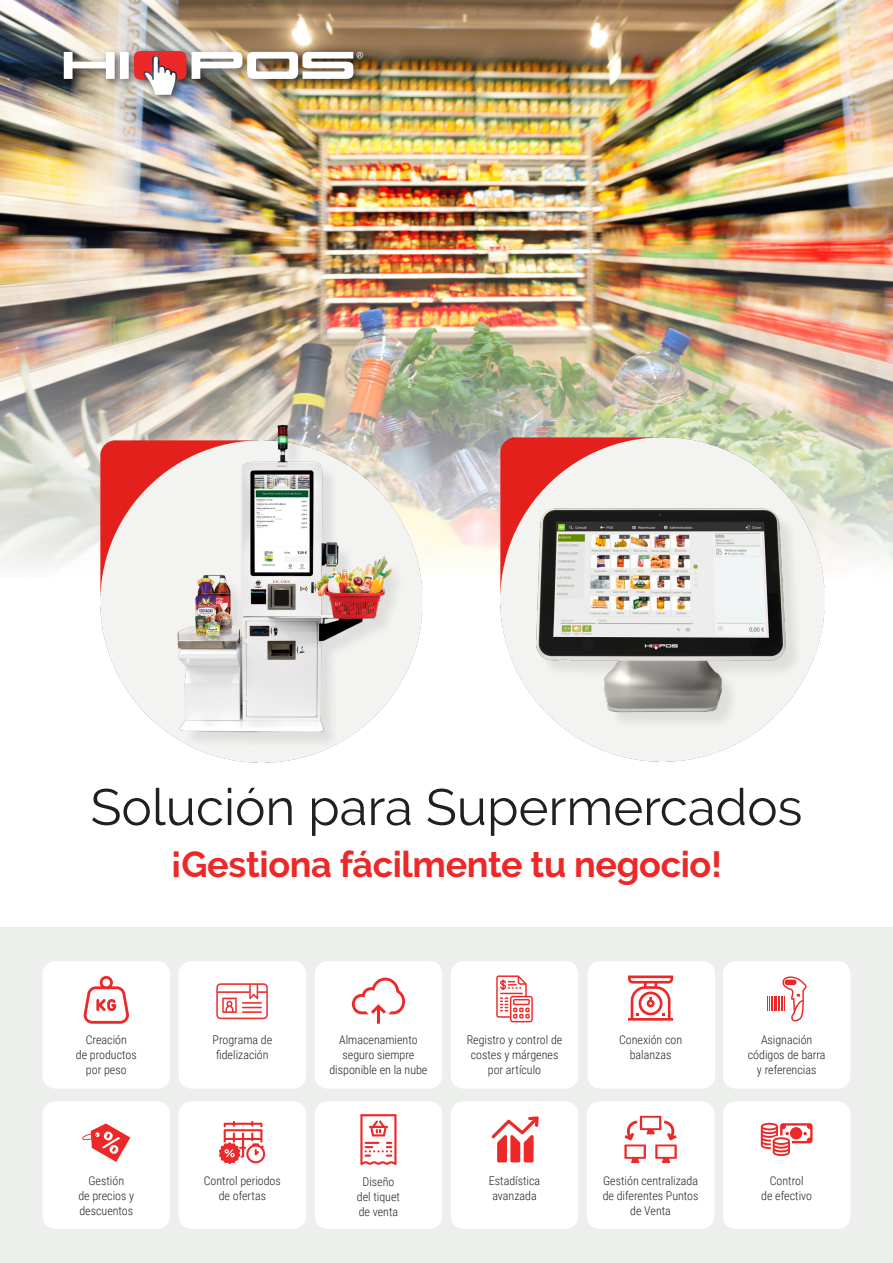
<style>
.page{position:relative;width:893px;height:1263px;background:#fff}
.page>*{position:absolute;margin:0;border:0;box-sizing:border-box;transform-origin:0 0}
.Titular{font:51px "Raleway";color:#231f20}
.Subtitular{font:700 36px "Raleway";letter-spacing:-.01em;color:#ec2928}
.Principales_Funciona{font:300 12px/15px "Roboto Condensed";color:#231f20;text-align:center}
.Icones_text{font:300 12px "Roboto Condensed";color:#231f20}
</style>
<div class="page">
<div style="left:0;top:927px;width:893px;height:336px;background:#edefed"></div>
<img style="left:0;top:0;width:893px;height:577px">
<div style="left:43px;top:1101px;width:127px;height:128px;background:#fff;border-radius:13px"></div>
<div style="left:179px;top:1101px;width:127px;height:128px;background:#fff;border-radius:13px"></div>
<div style="left:315px;top:1101px;width:127px;height:128px;background:#fff;border-radius:13px"></div>
<div style="left:451px;top:1101px;width:127px;height:128px;background:#fff;border-radius:13px"></div>
<div style="left:587px;top:1101px;width:127px;height:128px;background:#fff;border-radius:13px"></div>
<div style="left:723px;top:1101px;width:127px;height:128px;background:#fff;border-radius:13px"></div>
<div style="left:43px;top:961px;width:127px;height:128px;background:#fff;border-radius:13px"></div>
<div style="left:179px;top:961px;width:127px;height:128px;background:#fff;border-radius:13px"></div>
<div style="left:315px;top:961px;width:127px;height:128px;background:#fff;border-radius:13px"></div>
<div style="left:451px;top:961px;width:127px;height:128px;background:#fff;border-radius:13px"></div>
<div style="left:587px;top:961px;width:128px;height:128px;background:#fff;border-radius:13px"></div>
<div style="left:723px;top:961px;width:127px;height:128px;background:#fff;border-radius:13px"></div>
<svg style="left:360px;top:1114px;width:37px;height:51px"></svg>
<svg style="left:492px;top:1116px;width:47px;height:46px"></svg>
<svg style="left:761px;top:1123px;width:51px;height:33px"></svg>
<svg style="left:767px;top:976px;width:40px;height:45px"></svg>
<svg style="left:496px;top:975px;width:37px;height:47px"></svg>
<svg style="left:624px;top:1116px;width:53px;height:47px"></svg>
<svg style="left:83px;top:976px;width:46px;height:48px"></svg>
<svg style="left:628px;top:975px;width:45px;height:46px"></svg>
<img style="left:101px;top:441px;width:321px;height:289px">
<div style="left:180px;top:428px;width:229px;height:321px;background:#231f20;opacity:.1"></div>
<img style="left:164px;top:399px;width:232px;height:364px">
<img style="left:500px;top:437px;width:325px;height:325px">
<img style="left:513px;top:505px;width:300px;height:227px">
<svg style="left:352px;top:978px;width:53px;height:46px"></svg>
<svg style="left:82px;top:1123px;width:48px;height:39px"></svg>
<svg style="left:219px;top:1121px;width:46px;height:43px"></svg>
<svg style="left:216px;top:983px;width:52px;height:36px"></svg>
<div style="left:59px;top:46px;width:315px;height:60px;background:#231f20;opacity:.75"></div>
<svg style="left:134px;top:51px;width:52px;height:44px"></svg>
<svg style="left:64px;top:52px;width:51px;height:27px"></svg>
<div style="left:120px;top:52px;width:9px;height:27px;background:#fff"></div>
<img style="left:192px;top:52px;width:171px;height:27px">
<p class="Titular" style="left:91px;top:777px;width:713px">Solución para Supermercados</p>
<p class="Subtitular" style="left:171px;top:843px;width:553px">¡Gestiona fácilmente tu negocio!</p>
<p class="Principales_Funciona" style="left:76px;top:1032px;width:62px">Creación<br>de productos por peso</p>
<p class="Principales_Funciona" style="left:88px;top:1173px;width:37px">Gestión</p>
<p class="Principales_Funciona" style="left:78px;top:1188px;width:57px;text-align:left">de precios y descuentos</p>
<p class="Principales_Funciona" style="left:213px;top:1032px;width:61px">Programa de</p>
<p class="Principales_Funciona" style="left:216px;top:1047px;width:54px">fidelización</p>
<p class="Principales_Funciona" style="left:204px;top:1173px;width:79px">Control periodos</p>
<p class="Principales_Funciona" style="left:219px;top:1188px;width:49px">de ofertas</p>
<p class="Principales_Funciona" style="left:329px;top:1032px;width:100px">Almacenamiento seguro siempre disponible en la nube</p>
<p class="Principales_Funciona" style="left:467px;top:1032px;width:97px">Registro y control de costes y márgenes por artículo</p>
<p class="Principales_Funciona" style="left:619px;top:1032px;width:65px">Conexión con balanzas</p>
<p class="Principales_Funciona" style="left:761px;top:1032px;width:53px">Asignación</p>
<p class="Principales_Funciona" style="left:748px;top:1047px;width:79px">códigos de barra</p>
<p class="Principales_Funciona" style="left:757px;top:1062px;width:61px">y referencias</p>
<p class="Principales_Funciona" style="left:357px;top:1174px;width:45px">Diseño del tiquet de venta</p>
<p class="Icones_text" style="left:489px;top:1172px;width:53px">Estadística</p>
<p class="Icones_text" style="left:492px;top:1187px;width:46px">avanzada</p>
<p class="Principales_Funciona" style="left:603px;top:1173px;width:97px">Gestión centralizada de diferentes Puntos de Venta</p>
<p class="Icones_text" style="left:770px;top:1172px;width:35px">Control</p>
<p class="Icones_text" style="left:761px;top:1187px;width:52px">de efectivo</p>
</div>
